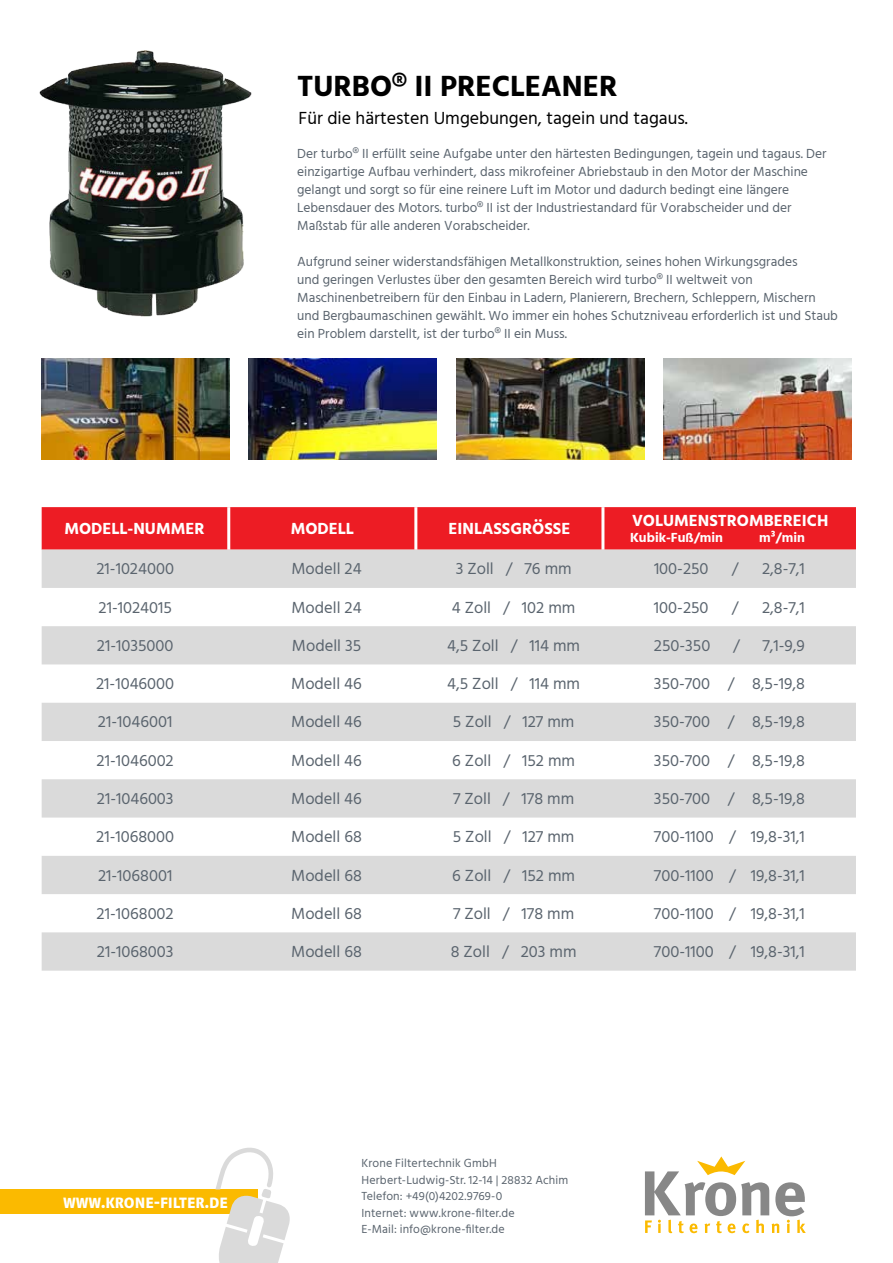
<style>
.page{position:relative;width:893px;height:1263px;background:#fff}
.page>*{position:absolute;margin:0;border:0;box-sizing:border-box;transform-origin:0 0}
.t1{font:700 30px "Hind";color:#000}
.t2{font:18.75px "Riga Bold Small Caps";color:#fff}
.t3{font:18px "Hind";color:#000}
.t4{font:16.5px "Hind";color:#5a646e}
.t5{font:700 16.5px "Hind";color:#fff}
.t6{font:13.5px/18px "Hind";color:#5a646e}
.t7{font:700 13.5px "Hind";color:#fff}
.t8{font:12px/16.5px "Hind";letter-spacing:.01em;color:#5a646e}
</style>
<div class="page">
<img style="left:40px;top:50px;width:212px;height:267px">
<img style="left:41px;top:358px;width:189px;height:101px">
<img style="left:249px;top:358px;width:188px;height:101px">
<img style="left:456px;top:358px;width:188px;height:101px">
<img style="left:663px;top:358px;width:188px;height:101px">
<div style="left:42px;top:507px;width:814px;height:43px;background:#ed1c24"></div>
<svg style="left:42px;top:550px;width:814px;height:421px;fill:#dadada"></svg>
<hr style="left:227px;top:507px;width:3px;height:43px;background:#fff">
<hr style="left:414px;top:507px;width:3px;height:43px;background:#fff">
<hr style="left:601px;top:507px;width:3px;height:43px;background:#fff">
<div style="left:0;top:1189px;width:75px;height:25px;background:#fbba00"></div>
<div style="left:49px;top:1189px;width:208px;height:25px;background:#fbba00"></div>
<svg style="left:215px;top:1147px;width:75px;height:116px"></svg>
<svg style="left:645px;top:1156px;width:161px;height:77px"></svg>
<h1 class="t1" style="left:297px;top:69px;width:322px">TURBO® II PRECLEANER</h1>
<h3 class="t3" style="left:299px;top:106px;width:391px">Für die härtesten Umgebungen, tagein und tagaus.</h3>
<p class="t6" style="left:297px;top:145px;width:531px">Der turbo® II erfüllt seine Aufgabe unter den härtesten Bedingungen, tagein und tagaus. Der einzigartige Aufbau verhindert, dass mikrofeiner Abriebstaub in den Motor der Maschine gelangt und sorgt so für eine reinere Luft im Motor und dadurch bedingt eine längere Lebensdauer des Motors. turbo® II ist der Industriestandard für Vorabscheider und der Maßstab für alle anderen Vorabscheider.</p>
<p class="t6" style="left:297px;top:253px;width:542px">Aufgrund seiner widerstandsfähigen Metallkonstruktion, seines hohen Wirkungsgrades<br>und geringen Verlustes über den gesamten Bereich wird turbo® II weltweit von Maschinenbetreibern für den Einbau in Ladern, Planierern, Brechern, Schleppern, Mischern und Bergbaumaschinen gewählt. Wo immer ein hohes Schutzniveau erforderlich ist und Staub ein Problem darstellt, ist der turbo® II ein Muss.</p>
<p class="t5" style="left:64px;top:519px;width:142px">MODELL-NUMMER</p>
<p class="t5" style="left:291px;top:519px;width:65px">MODELL</p>
<p class="t5" style="left:449px;top:519px;width:123px">EINLASSGRÖSSE</p>
<p class="t5" style="left:632px;top:510px;width:198px">VOLUMENSTROMBEREICH</p>
<p class="t7" style="left:630px;top:529px;width:95px">Kubik-Fuß/min</p>
<p class="t7" style="left:759px;top:529px;width:47px">m³/min</p>
<p class="t4" style="left:96px;top:558px;width:79px">21-1024000</p>
<p class="t4" style="left:291px;top:558px;width:72px">Modell 24</p>
<p class="t4" style="left:456px;top:558px;width:118px">3 Zoll / 76 mm</p>
<p class="t4" style="left:654px;top:558px;width:56px">100-250</p>
<p class="t4" style="left:732px;top:558px;width:8px">/</p>
<p class="t4" style="left:762px;top:558px;width:44px">2,8-7,1</p>
<p class="t4" style="left:99px;top:596px;width:75px">21-1024015</p>
<p class="t4" style="left:291px;top:596px;width:72px">Modell 24</p>
<p class="t4" style="left:452px;top:596px;width:125px">4 Zoll / 102 mm</p>
<p class="t4" style="left:654px;top:596px;width:56px">100-250</p>
<p class="t4" style="left:732px;top:596px;width:8px">/</p>
<p class="t4" style="left:762px;top:596px;width:44px">2,8-7,1</p>
<p class="t4" style="left:97px;top:634px;width:78px">21-1035000</p>
<p class="t4" style="left:292px;top:634px;width:71px">Modell 35</p>
<p class="t4" style="left:447px;top:634px;width:134px">4,5 Zoll / 114 mm</p>
<p class="t4" style="left:654px;top:634px;width:58px">250-350</p>
<p class="t4" style="left:733px;top:634px;width:8px">/</p>
<p class="t4" style="left:762px;top:634px;width:44px">7,1-9,9</p>
<p class="t4" style="left:96px;top:673px;width:80px">21-1046000</p>
<p class="t4" style="left:291px;top:673px;width:72px">Modell 46</p>
<p class="t4" style="left:447px;top:673px;width:134px">4,5 Zoll / 114 mm</p>
<p class="t4" style="left:654px;top:673px;width:152px">350-700 / 8,5-19,8</p>
<p class="t4" style="left:98px;top:711px;width:76px">21-1046001</p>
<p class="t4" style="left:291px;top:711px;width:72px">Modell 46</p>
<p class="t4" style="left:453px;top:711px;width:123px">5 Zoll / 127 mm</p>
<p class="t4" style="left:654px;top:711px;width:152px">350-700 / 8,5-19,8</p>
<p class="t4" style="left:97px;top:749px;width:79px">21-1046002</p>
<p class="t4" style="left:291px;top:749px;width:72px">Modell 46</p>
<p class="t4" style="left:452px;top:749px;width:124px">6 Zoll / 152 mm</p>
<p class="t4" style="left:654px;top:749px;width:152px">350-700 / 8,5-19,8</p>
<p class="t4" style="left:97px;top:787px;width:78px">21-1046003</p>
<p class="t4" style="left:291px;top:787px;width:72px">Modell 46</p>
<p class="t4" style="left:453px;top:787px;width:123px">7 Zoll / 178 mm</p>
<p class="t4" style="left:654px;top:787px;width:152px">350-700 / 8,5-19,8</p>
<p class="t4" style="left:96px;top:826px;width:79px">21-1068000</p>
<p class="t4" style="left:291px;top:826px;width:72px">Modell 68</p>
<p class="t4" style="left:453px;top:826px;width:123px">5 Zoll / 127 mm</p>
<p class="t4" style="left:654px;top:826px;width:152px">700-1100 / 19,8-31,1</p>
<p class="t4" style="left:98px;top:864px;width:76px">21-1068001</p>
<p class="t4" style="left:291px;top:864px;width:72px">Modell 68</p>
<p class="t4" style="left:452px;top:864px;width:124px">6 Zoll / 152 mm</p>
<p class="t4" style="left:654px;top:864px;width:152px">700-1100 / 19,8-31,1</p>
<p class="t4" style="left:97px;top:902px;width:79px">21-1068002</p>
<p class="t4" style="left:291px;top:902px;width:72px">Modell 68</p>
<p class="t4" style="left:453px;top:902px;width:123px">7 Zoll / 178 mm</p>
<p class="t4" style="left:654px;top:902px;width:152px">700-1100 / 19,8-31,1</p>
<p class="t4" style="left:97px;top:940px;width:78px">21-1068003</p>
<p class="t4" style="left:291px;top:940px;width:72px">Modell 68</p>
<p class="t4" style="left:451px;top:940px;width:127px">8 Zoll / 203 mm</p>
<p class="t4" style="left:654px;top:940px;width:152px">700-1100 / 19,8-31,1</p>
<h2 class="t2" style="left:63px;top:1191px;width:166px">www.krone-filter.de</h2>
<p class="t8" style="left:361px;top:1155px;width:208px">Krone Filtertechnik GmbH<br>Herbert-Ludwig-Str. 12-14 | 28832 Achim<br>Telefon: +49(0)4202.9769-0<br>Internet: www.krone-filter.de<br>E-Mail: info@krone-filter.de</p>
</div>
